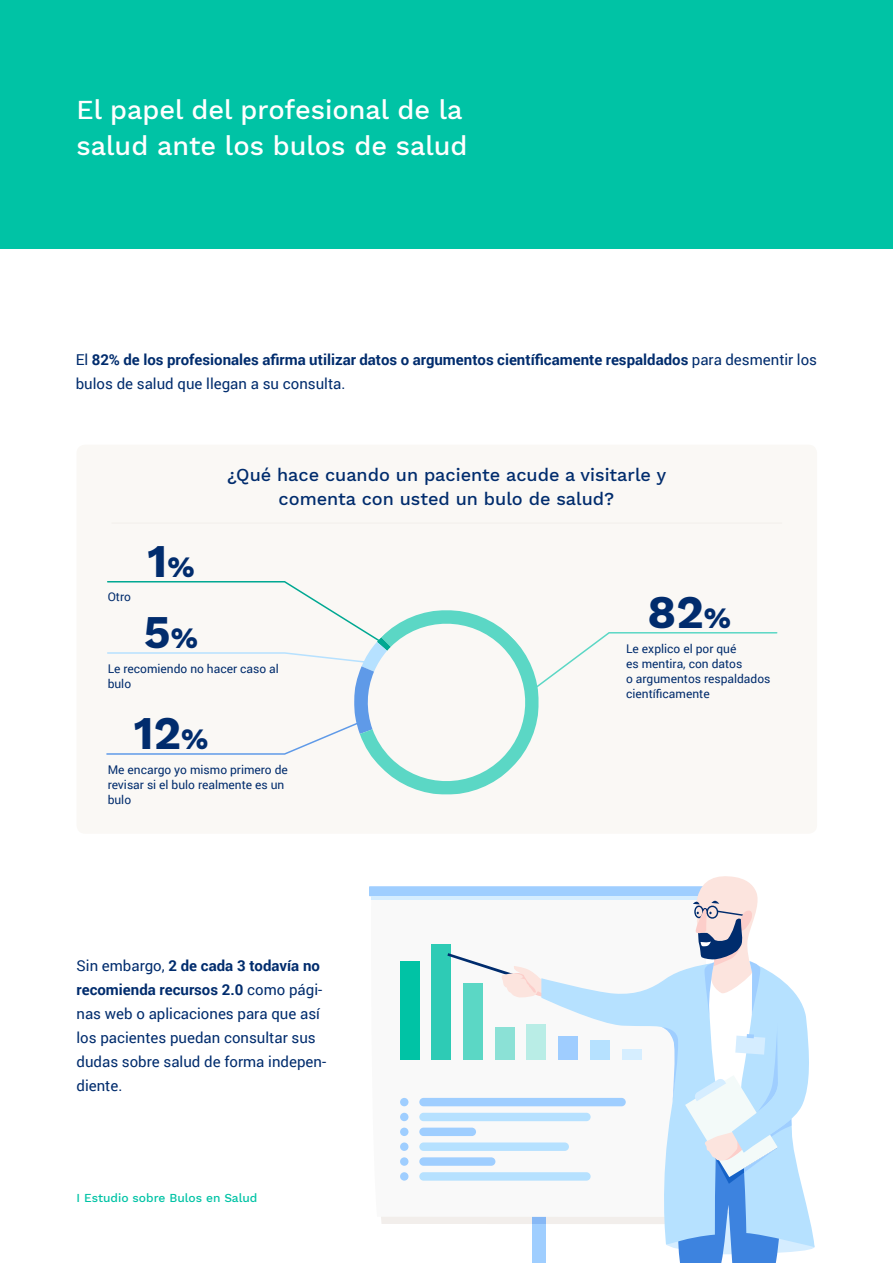
<style>
.page{position:relative;width:893px;height:1263px;background:#fff}
.page>*{position:absolute;margin:0;border:0;box-sizing:border-box;transform-origin:0 0}
.t1{font:700 46.05px "Work Sans";color:#012c6d}
.t2{font:500 27px/36px "Work Sans";color:#fff}
.t3{font:500 18px/24px "Work Sans";color:#012c6d;text-align:center}
.t4{font:15px/24px "Roboto";color:#012c6d}
.t5{font:700 15px/24px "Roboto";color:#012c6d}
.t6{font:12px/15px "Roboto";color:#012c6d}
.t7{font:500 12px "Work Sans";color:#00c3a5}
.s1{font-weight:400}
.s2{font-size:29.1px}
.s3{font-weight:700}
</style>
<div class="page">
<div style="left:77px;top:445px;width:740px;height:389px;background:#faf8f5;border-radius:9px"></div>
<div style="left:532px;top:1185px;width:13px;height:78px;background:#9fceff"></div>
<svg style="left:400px;top:944px;width:141px;height:273px"></svg>
<div style="left:369px;top:886px;width:339px;height:10px;background:#9fceff"></div>
<hr style="left:371px;top:896px;width:335px;height:4px;background:#d5edff">
<div style="left:532px;top:1217px;width:13px;height:7px;background:#87b8f5"></div>
<div style="left:419px;top:1098px;width:207px;height:8px;background:#9fceff;border-radius:4px"></div>
<div style="left:419px;top:1113px;width:172px;height:8px;background:#b6e1ff;border-radius:4px"></div>
<div style="left:419px;top:1127px;width:57px;height:9px;background:#9fceff;border-radius:4px"></div>
<div style="left:419px;top:1142px;width:150px;height:9px;background:#b6e1ff;border-radius:4px"></div>
<div style="left:419px;top:1157px;width:76px;height:9px;background:#9fceff;border-radius:4px"></div>
<div style="left:419px;top:1172px;width:172px;height:8px;background:#b6e1ff;border-radius:4px"></div>
<div style="left:400px;top:1098px;width:8px;height:8px;background:#9fceff;border-radius:50%"></div>
<div style="left:400px;top:1113px;width:8px;height:8px;background:#9fceff;border-radius:50%"></div>
<div style="left:400px;top:1127px;width:8px;height:9px;background:#9fceff;border-radius:50%"></div>
<div style="left:400px;top:1142px;width:8px;height:9px;background:#9fceff;border-radius:50%"></div>
<div style="left:400px;top:1157px;width:8px;height:9px;background:#9fceff;border-radius:50%"></div>
<div style="left:400px;top:1172px;width:8px;height:8px;background:#9fceff;border-radius:50%"></div>
<div style="left:400px;top:961px;width:19px;height:98px;background:#00c3a5"></div>
<div style="left:432px;top:944px;width:19px;height:115px;background:#2ecbb5"></div>
<div style="left:463px;top:983px;width:20px;height:76px;background:#5bd7c5"></div>
<div style="left:495px;top:1027px;width:19px;height:32px;background:#8be1d6"></div>
<div style="left:527px;top:1024px;width:19px;height:35px;background:#b9ede6"></div>
<svg style="left:541px;top:981px;width:121px;height:264px"></svg>
<svg style="left:447px;top:953px;width:116px;height:50px"></svg>
<svg style="left:662px;top:876px;width:153px;height:387px"></svg>
<svg style="left:106px;top:581px;width:672px;height:214px"></svg>
<div style="left:0;top:0;width:893px;height:248px;background:#00c3a5"></div>
<hr style="left:111px;top:523px;width:671px;height:1px;background:#f2efeb">
<h2 class="t2" style="left:77px;top:93px;width:393px">El papel del profesional de la salud ante los bulos de salud</h2>
<p class="t5" style="left:76px;top:347px;width:743px"><span class="s1">El</span> 82% de los profesionales afirma utilizar datos o argumentos científicamente respaldados <span class="s1">para desmentir los bulos de salud que llegan a su consulta.</span></p>
<h1 class="t1" style="left:147px;top:534px;width:49px">1<span class="s2">%</span></h1>
<h3 class="t3" style="left:227px;top:463px;width:441px">¿Qué hace cuando un paciente acude a visitarle y comenta con usted un bulo de salud?</h3>
<p class="t6" style="left:108px;top:588px;width:25px">Otro</p>
<h1 class="t1" style="left:144px;top:605px;width:56px">5<span class="s2">%</span></h1>
<p class="t6" style="left:108px;top:661px;width:173px">Le recomiendo no hacer caso al bulo</p>
<h1 class="t1" style="left:133px;top:706px;width:76px">12<span class="s2">%</span></h1>
<p class="t6" style="left:108px;top:762px;width:182px">Me encargo yo mismo primero de revisar si el bulo realmente es un bulo</p>
<p class="t4" style="left:77px;top:953px;width:251px">Sin embargo, <span class="s3">2 de cada 3 todavía no recomienda recursos 2.0</span> como pági&shy;nas web o aplicaciones para que así los pacientes puedan consultar sus dudas sobre salud de forma indepen&shy;diente.</p>
<p class="t7" style="left:77px;top:1191px;width:182px">I Estudio sobre Bulos en Salud</p>
<h1 class="t1" style="left:648px;top:585px;width:85px">82<span class="s2">%</span></h1>
<p class="t6" style="left:626px;top:641px;width:146px">Le explico el por qué<br>es mentira, con datos<br>o argumentos respaldados científicamente</p>
</div>
